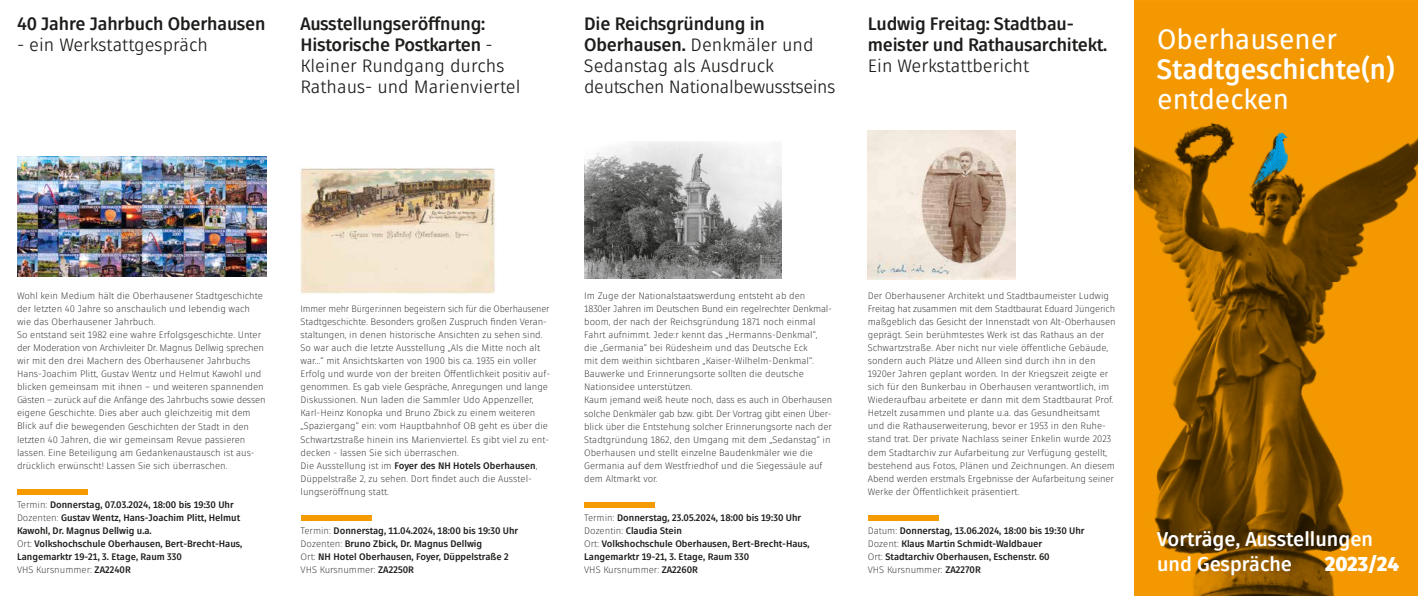
<style>
.page{position:relative;width:1418px;height:596px;background:#fff}
.page>*{position:absolute;margin:0;border:0;box-sizing:border-box;transform-origin:0 0}
.t1{font:28px "Fuse V.2 Display";color:#fff}
.t2{font:700 28px "Fuse V.2 Display";color:#fff}
.t3{font:700 20px/25px "Fuse V.2 Display";color:#fff}
.t4{font:900 20px "Fuse V.2 Display";color:#fff}
.t5{font:18px/21px "Fuse V.2 Display";color:#1d1d1b}
.t6{font:700 18px/21px "Fuse V.2 Display";letter-spacing:-.01em;color:#1d1d1b}
.t7{font:300 9.5px/13px "Fuse V.2 Display";color:#1d1d1b}
.t8{font:300 9.5px/13px "Fuse V.2 Display";color:#1d1d1b;scale:.96 1}
.t9{font:700 9.5px/13px "Fuse V.2 Display";color:#1d1d1b}
.s1{font-weight:700}
.s2{font-weight:300}
</style>
<div class="page">
<div style="left:584px;top:501px;width:71px;height:6px;background:#f59a00"></div>
<div style="left:867px;top:514px;width:71px;height:6px;background:#f59a00"></div>
<div style="left:17px;top:488px;width:71px;height:6px;background:#f59a00"></div>
<div style="left:300px;top:514px;width:71px;height:6px;background:#f59a00"></div>
<img style="left:299px;top:167px;width:197px;height:127px">
<img style="left:584px;top:142px;width:197px;height:136px">
<img style="left:867px;top:130px;width:148px;height:150px">
<svg style="left:1134px;top:0;width:283px;height:595px;background:#bc7500"></svg>
<img style="left:1243px;top:122px;width:54px;height:64px">
<img style="left:17px;top:156px;width:249px;height:120px">
<h3 class="t6" style="left:17px;top:14px;width:250px">40 Jahre Jahrbuch Oberhausen</h3>
<h3 class="t5" style="left:17px;top:35px;width:192px">- ein Werkstattgespräch</h3>
<h3 class="t5" style="left:300px;top:14px;width:221px"><span class="s1">Ausstellungseröffnung:<br>Historische Postkarten</span> -<br>Kleiner Rundgang durchs<br>Rathaus- und Marienviertel</h3>
<h3 class="t5" style="left:584px;top:14px;width:253px"><span class="s1">Die Reichsgründung in<br>Oberhausen.</span> Denkmäler und<br>Sedanstag als Ausdruck deutschen Nationalbewusstseins</h3>
<h3 class="t6" style="left:867px;top:14px;width:241px">Ludwig Freitag: Stadtbau&shy;meister und Rathausarchitekt.</h3>
<h3 class="t5" style="left:867px;top:56px;width:163px">Ein Werkstattbericht</h3>
<h1 class="t1" style="left:1157px;top:22px;width:181px">Oberhausener</h1>
<h1 class="t2" style="left:1157px;top:52px;width:239px">Stadtgeschichte(n)</h1>
<h1 class="t1" style="left:1157px;top:82px;width:133px">entdecken</h1>
<p class="t7" style="left:17px;top:289px;width:250px">Wohl kein Medium hält die Oberhausener Stadtgeschichte der letzten 40 Jahre so anschaulich und lebendig wach wie das Oberhausener Jahrbuch.<br>So entstand seit 1982 eine wahre Erfolgsgeschichte. Unter der Moderation von Archivleiter Dr. Magnus Dellwig sprechen wir mit den drei Machern des Oberhausener Jahrbuchs Hans-Joachim Plitt, Gustav Wentz und Helmut Kawohl und blicken gemeinsam mit ihnen – und weiteren spannenden Gästen – zurück auf die Anfänge des Jahrbuchs sowie dessen eigene Geschichte. Dies aber auch gleichzeitig mit dem Blick auf die bewegenden Geschichten der Stadt in den letzten 40 Jahren, die wir gemeinsam Revue passieren lassen. Eine Beteiligung am Gedankenaustausch ist aus&shy;drücklich erwünscht! Lassen Sie sich überraschen.</p>
<p class="t9" style="left:17px;top:497px;width:227px"><span class="s2">Termin:</span> Donnerstag, 07.03.2024, 18:00 bis 19:30 Uhr <span class="s2">Dozenten:</span> Gustav Wentz, Hans-Joachim Plitt, Helmut Kawohl, Dr. Magnus Dellwig u.a.<br><span class="s2">Ort:</span> Volkshochschule Oberhausen, Bert-Brecht-Haus, Langemarktr 19-21, 3. Etage, Raum 330<br><span class="s2">VHS Kursnummer:</span> ZA2240R</p>
<p class="t8" style="left:300px;top:302px;width:261px">Immer mehr Bürger:innen begeistern sich für die Oberhausener Stadtgeschichte. Besonders großen Zuspruch finden Veran&shy;staltungen, in denen historische Ansichten zu sehen sind.<br>So war auch die letzte Ausstellung „Als die Mitte noch alt war…“ mit Ansichtskarten von 1900 bis ca. 1935 ein voller Erfolg und wurde von der breiten Öffentlichkeit positiv auf&shy;genommen. Es gab viele Gespräche, Anregungen und lange Diskussionen. Nun laden die Sammler Udo Appenzeller, Karl-Heinz Konopka und Bruno Zbick zu einem weiteren „Spaziergang“ ein: vom Hauptbahnhof OB geht es über die Schwartzstraße hinein ins Marienviertel. Es gibt viel zu ent&shy;decken - lassen Sie sich überraschen.<br>Die Ausstellung ist im <span class="s1">Foyer des NH Hotels Oberhausen</span>, Düppelstraße 2, zu sehen. Dort findet auch die Ausstel&shy;lungseröffnung statt.</p>
<p class="t9" style="left:300px;top:523px;width:219px"><span class="s2">Termin:</span> Donnerstag, 11.04.2024, 18:00 bis 19:30 Uhr <span class="s2">Dozenten:</span> Bruno Zbick, Dr. Magnus Dellwig<br><span class="s2">Ort:</span> NH Hotel Oberhausen, Foyer, Düppelstraße 2<br><span class="s2">VHS Kursnummer:</span> ZA2250R</p>
<p class="t7" style="left:584px;top:289px;width:249px">Im Zuge der Nationalstaatswerdung entsteht ab den 1830er Jahren im Deutschen Bund ein regelrechter Denkmal&shy;boom, der nach der Reichsgründung 1871 noch einmal Fahrt aufnimmt. Jede:r kennt das „Hermanns-Denkmal“, die „Germania“ bei Rüdesheim und das Deutsche Eck<br>mit dem weithin sichtbaren „Kaiser-Wilhelm-Denkmal“.<br>Bauwerke und Erinnerungsorte sollten die deutsche Nationsidee unterstützen.<br>Kaum jemand weiß heute noch, dass es auch in Oberhausen solche Denkmäler gab bzw. gibt. Der Vortrag gibt einen Über&shy;blick über die Entstehung solcher Erinnerungsorte nach der Stadtgründung 1862, den Umgang mit dem „Sedanstag“ in Oberhausen und stellt einzelne Baudenkmäler wie die Germania auf dem Westfriedhof und die Siegessäule auf dem Altmarkt vor.</p>
<p class="t9" style="left:584px;top:510px;width:227px"><span class="s2">Termin:</span> Donnerstag, 23.05.2024, 18:00 bis 19:30 Uhr <span class="s2">Dozentin:</span> Claudia Stein<br><span class="s2">Ort:</span> Volkshochschule Oberhausen, Bert-Brecht-Haus, Langemarktr 19-21, 3. Etage, Raum 330<br><span class="s2">VHS Kursnummer:</span> ZA2260R</p>
<p class="t7" style="left:867px;top:289px;width:249px">Der Oberhausener Architekt und Stadtbaumeister Ludwig Freitag hat zusammen mit dem Stadtbaurat Eduard Jüngerich maßgeblich das Gesicht der Innenstadt von Alt-Oberhausen geprägt. Sein berühmtestes Werk ist das Rathaus an der Schwartzstraße. Aber nicht nur viele öffentliche Gebäude, sondern auch Plätze und Alleen sind durch ihn in den 1920er Jahren geplant worden. In der Kriegszeit zeigte er sich für den Bunkerbau in Oberhausen verantwortlich, im Wiederaufbau arbeitete er dann mit dem Stadtbaurat Prof.<br>Hetzelt zusammen und plante u.a. das Gesundheitsamt und die Rathauserweiterung, bevor er 1953 in den Ruhe&shy;stand trat. Der private Nachlass seiner Enkelin wurde 2023 dem Stadtarchiv zur Aufarbeitung zur Verfügung gestellt, bestehend aus Fotos, Plänen und Zeichnungen. An diesem Abend werden erstmals Ergebnisse der Aufarbeitung seiner Werke der Öffentlichkeit präsentiert.</p>
<p class="t9" style="left:867px;top:523px;width:218px"><span class="s2">Datum:</span> Donnerstag, 13.06.2024, 18:00 bis 19:30 Uhr <span class="s2">Dozent:</span> Klaus Martin Schmidt-Waldbauer<br><span class="s2">Ort:</span> Stadtarchiv Oberhausen, Eschenstr. 60<br><span class="s2">VHS Kursnummer:</span> ZA2270R</p>
<h2 class="t3" style="left:1157px;top:526px;width:218px">Vorträge, Ausstellungen und Gespräche</h2>
<h2 class="t4" style="left:1325px;top:550px;width:75px">2023/24</h2>
</div>
